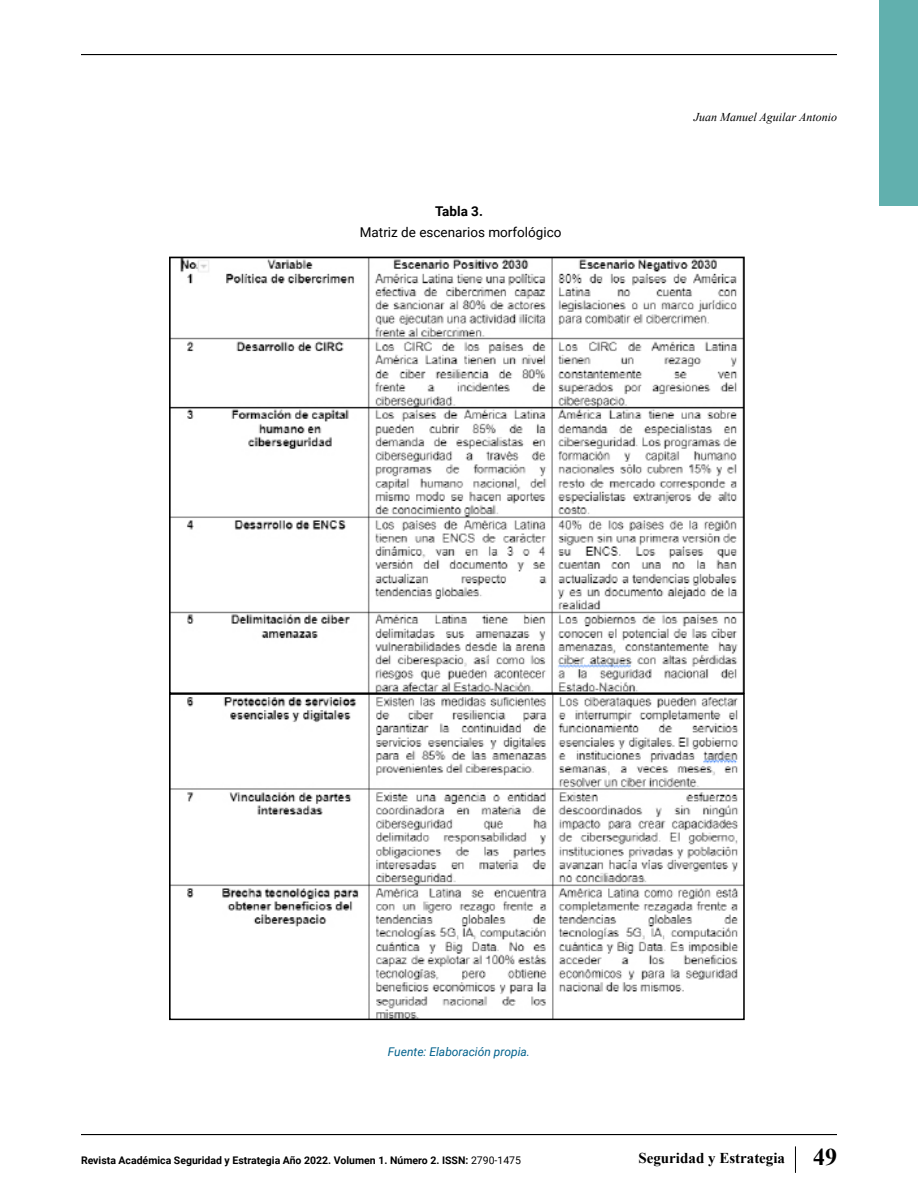
<style>
.page{position:relative;width:918px;height:1188px;background:#fff}
.page>*{position:absolute;margin:0;border:0;box-sizing:border-box;transform-origin:0 0}
.t1{font:700 15px "Times New Roman";color:#000}
.t2{font:13.5px "Roboto";color:#000}
.t3{font:700 13.5px "Roboto";color:#000}
.t4{font:italic 12px "Roboto";color:#00618c}
.t5{font:italic 12px "Times New Roman";color:#000}
.t6{font:700 10.5px "Roboto";color:#000}
.s1{font-weight:400}
.s2{font-size:24px}
</style>
<div class="page">
<hr style="left:81px;top:1134px;width:756px;height:1px;background:#000">
<hr style="left:81px;top:54px;width:756px;height:1px;background:#000">
<svg style="left:795px;top:1146px;width:1px;height:27px"></svg>
<div style="left:879px;top:0;width:39px;height:206px;background:#61b0ae"></div>
<img style="left:172px;top:260px;width:570px;height:757px">
<div style="left:169px;top:257px;width:576px;height:437px;border:2px solid #000"></div>
<div style="left:169px;top:693px;width:576px;height:327px;border:2px solid #000"></div>
<p class="t3" style="left:435px;top:201px;width:49px">Tabla 3.</p>
<p class="t2" style="left:360px;top:222px;width:203px">Matriz de escenarios morfológico</p>
<p class="t5" style="left:694px;top:108px;width:145px">Juan Manuel Aguilar Antonio</p>
<p class="t4" style="left:388px;top:1043px;width:144px">Fuente: Elaboración propia.</p>
<p class="t6" style="left:81px;top:1153px;width:442px">Revista Académica Seguridad y Estrategia Año 2022. Volumen 1. Número 2. ISSN: <span class="s1">2790-1475</span></p>
<h1 class="t1" style="left:638px;top:1147px;width:200px">Seguridad y Estrategia <span class="s2">49</span></h1>
</div>
